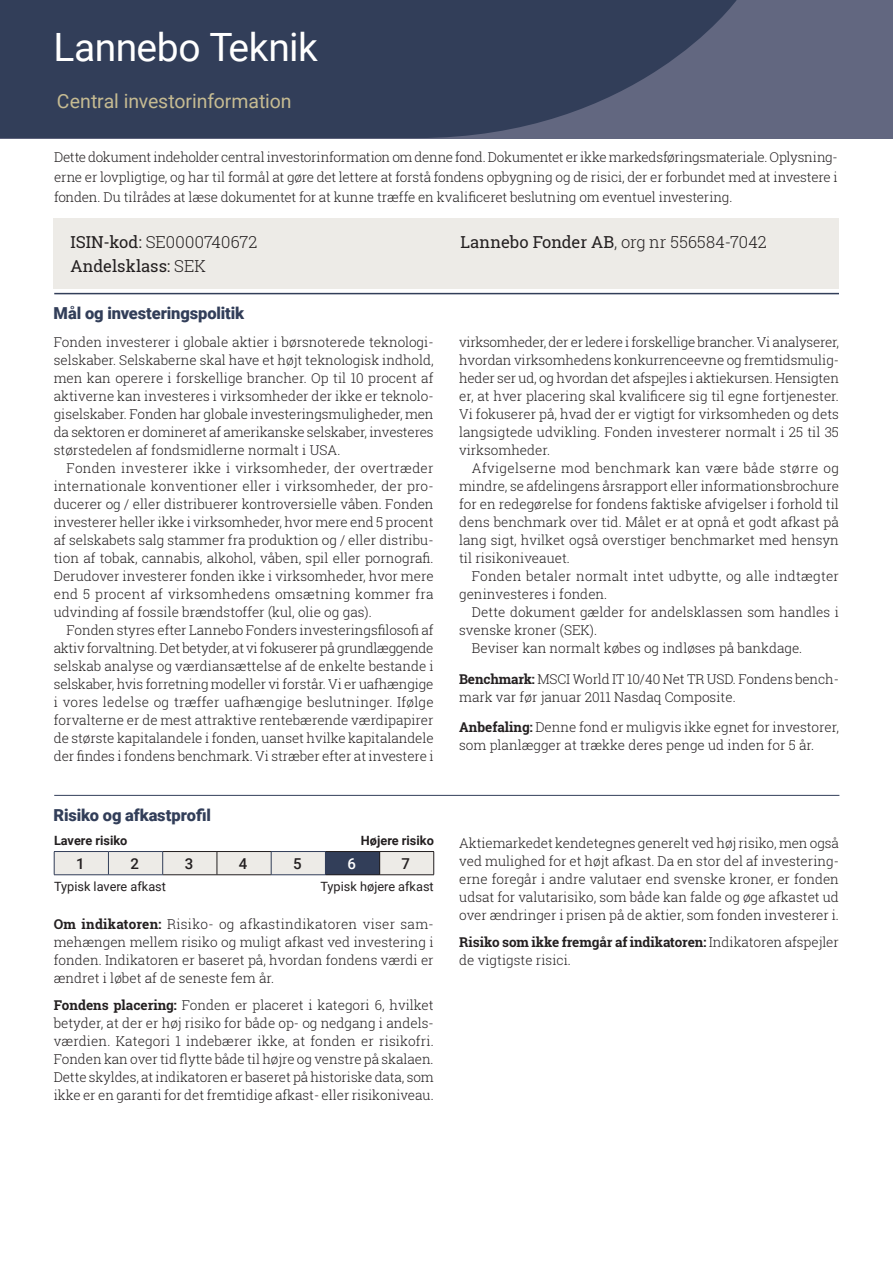
<style>
.page{position:relative;width:893px;height:1263px;background:#fff}
.page>*{position:absolute;margin:0;border:0;box-sizing:border-box;transform-origin:0 0}
.Fondrubrik_NY{font:39px "Roboto";letter-spacing:-.015em;color:#fff}
.FondUnderRubrik{font:19.5px "Roboto";letter-spacing:-.005em;color:#c6bb92}
.FondFakta{font:300 16.5px "Roboto Slab";letter-spacing:.005em;color:#231f20}
.Rubrik{font:900 16.5px "Roboto";letter-spacing:-.005em;color:#323e59}
.FondFakta-2{font:16.5px "Roboto Slab";color:#231f20}
.t1{font:500 15px "Roboto";color:#231f20}
.t2{font:500 15px "Roboto";color:#fff}
.Brödtext_2_a{font:300 13.5px/18px "Roboto Slab";color:#231f20;text-align:justify}
.Brödtext_1_a{font:300 13.5px/18px "Roboto Slab";color:#231f20}
.Faktatext_1_a{font:12.75px "Roboto";color:#231f20}
.Faktatext_1_a-2{font:700 12.75px "Roboto";color:#231f20}
.s1{font-weight:400}
.s2{font-weight:300}
.s3{font-weight:700}
</style>
<div class="page">
<div style="left:0;top:0;width:893px;height:138px;background:#626780"></div>
<svg style="left:0;top:0;width:737px;height:138px;background:#38435d"></svg>
<div style="left:54px;top:218px;width:785px;height:71px;background:#edebe7"></div>
<hr style="left:54px;top:795px;width:785px;height:1px;background:#323e59">
<hr style="left:54px;top:293px;width:785px;height:1px;background:#323e59">
<div style="left:54px;top:851px;width:54px;height:24px;background:#edebe7"></div>
<hr style="left:54px;top:851px;width:54px;height:1px;background:#323e59">
<svg style="left:54px;top:852px;width:1px;height:22px"></svg>
<hr style="left:54px;top:874px;width:54px;height:1px;background:#323e59">
<svg style="left:108px;top:851px;width:326px;height:24px;background:#bfbfc1"></svg>
<hr style="left:271px;top:874px;width:55px;height:1px;background:#323e59">
<p class="Fondrubrik_NY" style="left:54px;top:20px;width:266px">Lannebo Teknik</p>
<p class="FondUnderRubrik" style="left:57px;top:88px;width:236px">Central investorinformation</p>
<p class="Brödtext_2_a" style="left:54px;top:147px;width:785px;line-height:20.2px">Dette dokument indeholder central investorinformation om denne fond. Dokumentet er ikke markedsføringsmateriale. Oplysning&shy;erne er lovpligtige, og har til formål at gøre det lettere at forstå fondens opbygning og de risici, der er forbundet med at investere i fonden. Du tilrådes at læse dokumentet for at kunne træffe en kvalificeret beslutning om eventuel investering.</p>
<p class="FondFakta" style="left:71px;top:231px;width:188px"><span class="s1">ISIN-kod:</span> SE0000740672</p>
<p class="FondFakta" style="left:461px;top:231px;width:308px"><span class="s1">Lannebo Fonder AB</span>, org nr 556584-7042</p>
<p class="FondFakta-2" style="left:71px;top:255px;width:137px">Andelsklass: <span class="s2">SEK</span></p>
<p class="Rubrik" style="left:54px;top:302px;width:192px">Mål og investeringspolitik</p>
<p class="Brödtext_2_a" style="left:54px;top:333px;width:381px">Fonden investerer i globale aktier i børsnoterede teknologi&shy;selskaber. Selskaberne skal have et højt teknologisk indhold, men kan operere i forskellige brancher. Op til 10 procent af aktiverne kan investeres i virksomheder der ikke er teknolo&shy;giselskaber. Fonden har globale investeringsmuligheder, men da sektoren er domineret af amerikanske selskaber, investeres størstedelen af fondsmidlerne normalt i USA.</p>
<p class="Brödtext_2_a" style="left:54px;top:459px;width:381px;text-indent:13px">Fonden investerer ikke i virksomheder, der overtræder internationale konventioner eller i virksomheder, der pro&shy;ducerer og / eller distribuerer kontroversielle våben. Fonden investerer heller ikke i virksomheder, hvor mere end 5 procent af selskabets salg stammer fra produktion og / eller distribu&shy;tion af tobak, cannabis, alkohol, våben, spil eller pornografi.<br>Derudover investerer fonden ikke i virksomheder, hvor mere end 5 procent af virksomhedens omsætning kommer fra udvinding af fossile brændstoffer (kul, olie og gas).</p>
<p class="Brödtext_2_a" style="left:54px;top:621px;width:381px;text-indent:13px">Fonden styres efter Lannebo Fonders investeringsfilosofi af aktiv forvaltning. Det betyder, at vi fokuserer på grundlæggende selskab analyse og værdiansættelse af de enkelte bestande i selskaber, hvis forretning modeller vi forstår. Vi er uafhængige i vores ledelse og træffer uafhængige beslutninger. Ifølge forvalterne er de mest attraktive rentebærende værdipapirer de største kapitalandele i fonden, uanset hvilke kapitalandele der findes i fondens benchmark. Vi stræber efter at investere i</p>
<p class="Rubrik" style="left:54px;top:803px;width:159px">Risiko og afkastprofil</p>
<p class="Faktatext_1_a-2" style="left:54px;top:832px;width:75px">Lavere risiko</p>
<p class="Faktatext_1_a-2" style="left:361px;top:832px;width:74px">Højere risiko</p>
<p class="t1" style="left:76px;top:853px;width:10px">1</p>
<p class="t1" style="left:130px;top:853px;width:10px">2</p>
<p class="t1" style="left:185px;top:853px;width:10px">3</p>
<p class="t1" style="left:239px;top:853px;width:10px">4</p>
<p class="t1" style="left:293px;top:853px;width:10px">5</p>
<p class="t2" style="left:347px;top:853px;width:10px">6</p>
<p class="t1" style="left:402px;top:853px;width:10px">7</p>
<p class="Faktatext_1_a" style="left:54px;top:877px;width:114px">Typisk lavere afkast</p>
<p class="Faktatext_1_a" style="left:320px;top:877px;width:115px">Typisk højere afkast</p>
<p class="Brödtext_2_a" style="left:54px;top:915px;width:381px"><span class="s3">Om indikatoren:</span> Risiko- og afkastindikatoren viser sam&shy;mehængen mellem risiko og muligt afkast ved investering i fonden. Indikatoren er baseret på, hvordan fondens værdi er ændret i løbet af de seneste fem år.</p>
<p class="Brödtext_2_a" style="left:54px;top:995px;width:382px"><span class="s3">Fondens placering:</span> Fonden er placeret i kategori 6, hvilket betyder, at der er høj risiko for både op- og nedgang i andels&shy;værdien. Kategori 1 indebærer ikke, at fonden er risikofri.<br>Fonden kan over tid flytte både til højre og venstre på skalaen.<br>Dette skyldes, at indikatoren er baseret på historiske data, som ikke er en garanti for det fremtidige afkast- eller risikoniveau.</p>
<p class="Brödtext_2_a" style="left:459px;top:333px;width:381px">virksomheder, der er ledere i forskellige brancher. Vi analyserer, hvordan virksomhedens konkurrenceevne og fremtidsmulig&shy;heder ser ud, og hvordan det afspejles i aktiekursen. Hensigten er, at hver placering skal kvalificere sig til egne fortjenester.<br>Vi fokuserer på, hvad der er vigtigt for virksomheden og dets langsigtede udvikling. Fonden investerer normalt i 25 til 35 virksomheder.</p>
<p class="Brödtext_2_a" style="left:459px;top:459px;width:381px;text-indent:13px">Afvigelserne mod benchmark kan være både større og mindre, se afdelingens årsrapport eller informationsbrochure for en redegørelse for fondens faktiske afvigelser i forhold til dens benchmark over tid. Målet er at opnå et godt afkast på lang sigt, hvilket også overstiger benchmarket med hensyn til risikoniveauet.</p>
<p class="Brödtext_2_a" style="left:459px;top:567px;width:381px;text-indent:13px">Fonden betaler normalt intet udbytte, og alle indtægter geninvesteres i fonden.</p>
<p class="Brödtext_2_a" style="left:459px;top:603px;width:381px;text-indent:13px">Dette dokument gælder for andelsklassen som handles i svenske kroner (SEK).</p>
<p class="Brödtext_2_a" style="left:472px;top:639px;width:332px">Beviser kan normalt købes og indløses på bankdage.</p>
<p class="Brödtext_1_a" style="left:459px;top:669px;width:381px"><span class="s3">Benchmark:</span> MSCI World IT 10/40 Net TR USD. Fondens bench&shy;mark var før januar 2011 Nasdaq Composite.</p>
<p class="Brödtext_1_a" style="left:459px;top:718px;width:381px"><span class="s3">Anbefaling:</span> Denne fond er muligvis ikke egnet for investorer, som planlægger at trække deres penge ud inden for 5 år.</p>
<p class="Brödtext_2_a" style="left:459px;top:834px;width:381px">Aktiemarkedet kendetegnes generelt ved høj risiko, men også ved mulighed for et højt afkast. Da en stor del af investering&shy;erne foregår i andre valutaer end svenske kroner, er fonden udsat for valutarisiko, som både kan falde og øge afkastet ud over ændringer i prisen på de aktier, som fonden investerer i.</p>
<p class="Brödtext_2_a" style="left:459px;top:933px;width:381px"><span class="s3">Risiko som ikke fremgår af indikatoren:</span> Indikatoren afspejler de vigtigste risici.</p>
</div>
